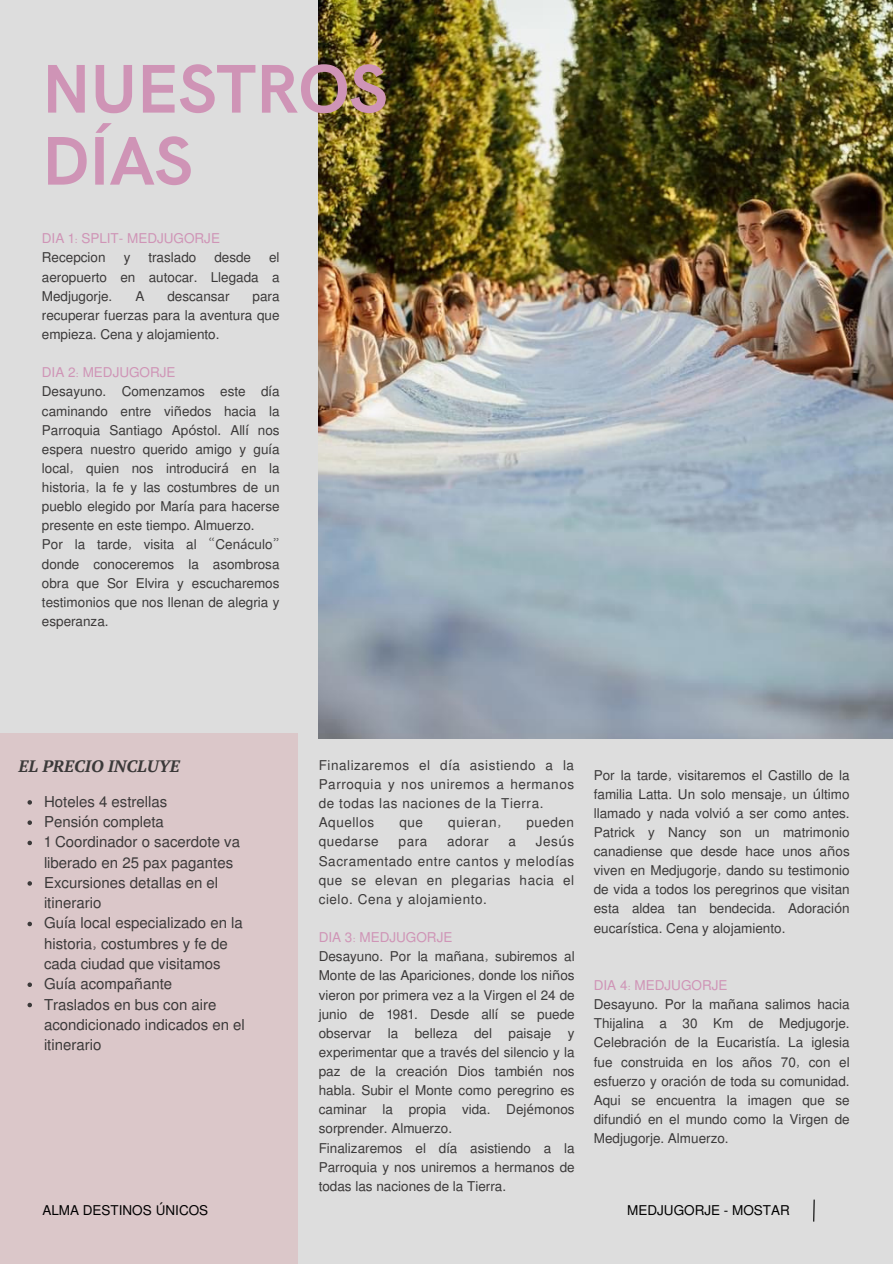
<style>
.page{position:relative;width:893px;height:1264px;background:#fff}
.page>*{position:absolute;margin:0;border:0;box-sizing:border-box;transform-origin:0 0}
.t1{font:700 69px "HK Grotesk";letter-spacing:-.005em;color:#cf94b6}
.t2{font:italic 700 16.5px "PT Serif";color:#3b3939}
.t3{font:15px/20.2px "Mukti";color:#3b3939}
.t4{font:13.5px/19.2px "Mukti";color:#3b3939;text-align:justify}
.t5{font:13.5px "Mukti";color:#cf94b6}
.t6{font:13.5px "Mukti";color:#000}
.t7{font:13.5px "Mukti";letter-spacing:.04em;color:#3b3939}
.s1{font-family:"Noto Sans"}
</style>
<div class="page">
<div style="left:0;top:0;width:892px;height:1263px;background:#ddd"></div>
<div style="left:0;top:733px;width:298px;height:530px;background:#dbc7c9"></div>
<svg style="left:813px;top:1199px;width:2px;height:23px"></svg>
<img style="left:319px;top:0;width:573px;height:739px">
<svg style="left:27px;top:800px;width:5px;height:4px"></svg>
<svg style="left:27px;top:820px;width:5px;height:5px"></svg>
<svg style="left:27px;top:840px;width:5px;height:5px"></svg>
<svg style="left:27px;top:881px;width:5px;height:4px"></svg>
<svg style="left:27px;top:921px;width:5px;height:5px"></svg>
<svg style="left:27px;top:982px;width:5px;height:5px"></svg>
<svg style="left:27px;top:1002px;width:5px;height:5px"></svg>
<p class="t1" style="left:42px;top:50px;width:347px">NUESTROS</p>
<p class="t1" style="left:42px;top:122px;width:152px">DÍAS</p>
<p class="t5" style="left:42px;top:229px;width:180px">DIA 1: SPLIT- MEDJUGORJE</p>
<p class="t4" style="left:42px;top:247px;width:65px">Recepcion</p>
<p class="t4" style="left:124px;top:247px;width:8px">y</p>
<p class="t4" style="left:148px;top:247px;width:49px">traslado</p>
<p class="t4" style="left:214px;top:247px;width:38px">desde</p>
<p class="t4" style="left:42px;top:247px;width:239px;text-indent:227px">el aeropuerto en autocar. Llegada a Medjugorje.</p>
<p class="t4" style="left:135px;top:286px;width:10px">A</p>
<p class="t4" style="left:167px;top:286px;width:64px">descansar</p>
<p class="t4" style="left:42px;top:286px;width:239px;text-indent:211px">para recuperar fuerzas para la aventura que empieza. Cena y alojamiento.</p>
<p class="t5" style="left:42px;top:363px;width:135px">DIA 2: MEDJUGORJE</p>
<p class="t4" style="left:42px;top:381px;width:239px">Desayuno. Comenzamos este d<span class="s1">í</span>a caminando entre vi<span class="s1">ñ</span>edos hacia la Parroquia Santiago Ap<span class="s1">ó</span>stol. All<span class="s1">í</span> nos espera nuestro querido amigo y gu<span class="s1">í</span>a local, quien nos introducir<span class="s1">á</span> en la historia, la fe y las costumbres de un pueblo elegido por Mar<span class="s1">í</span>a para hacerse presente en este tiempo. Almuerzo.</p>
<p class="t4" style="left:42px;top:534px;width:239px">Por la tarde, visita al “Cen<span class="s1">á</span>culo” donde conoceremos la asombrosa obra que Sor Elvira y escucharemos testimonios que nos llenan de alegria y esperanza.</p>
<p class="t2" style="left:18px;top:755px;width:163px">EL PRECIO INCLUYE</p>
<p class="t3" style="left:44px;top:790px;width:125px">Hoteles 4 estrellas</p>
<p class="t3" style="left:44px;top:811px;width:121px">Pensi<span class="s1">ó</span>n completa</p>
<p class="t3" style="left:44px;top:831px;width:197px">1 Coordinador o sacerdote va liberado en 25 pax pagantes</p>
<p class="t3" style="left:44px;top:871px;width:176px">Excursiones detallas en el itinerario</p>
<p class="t3" style="left:44px;top:912px;width:200px">Gu<span class="s1">í</span>a local especializado en la historia, costumbres y fe de cada ciudad que visitamos</p>
<p class="t3" style="left:44px;top:973px;width:130px">Gu<span class="s1">í</span>a acompa<span class="s1">ñ</span>ante</p>
<p class="t3" style="left:44px;top:993px;width:202px">Traslados en bus con aire acondicionado indicados en el itinerario</p>
<p class="t4" style="left:319px;top:755px;width:257px">Finalizaremos el d<span class="s1">í</span>a asistiendo a la Parroquia y nos uniremos a hermanos de todas las naciones de la Tierra.</p>
<p class="t7" style="left:319px;top:813px;width:57px">Aquellos</p>
<p class="t4" style="left:399px;top:812px;width:25px">que</p>
<p class="t7" style="left:448px;top:813px;width:54px">quieran,</p>
<p class="t4" style="left:526px;top:812px;width:49px">pueden</p>
<p class="t7" style="left:319px;top:832px;width:62px">quedarse</p>
<p class="t4" style="left:398px;top:831px;width:30px">para</p>
<p class="t4" style="left:447px;top:831px;width:43px">adorar</p>
<p class="t4" style="left:508px;top:831px;width:9px">a</p>
<p class="t4" style="left:319px;top:831px;width:257px;text-indent:217px">Jes<span class="s1">ú</span>s Sacramentado entre cantos y melod<span class="s1">í</span>as que se elevan en plegarias hacia el cielo. Cena y alojamiento.</p>
<p class="t5" style="left:319px;top:927px;width:135px">DIA 3: MEDJUGORJE</p>
<p class="t4" style="left:319px;top:946px;width:257px">Desayuno. Por la ma<span class="s1">ñ</span>ana, subiremos al Monte de las Apariciones, donde los ni<span class="s1">ñ</span>os vieron por primera vez a la Virgen el 24 de junio de 1981. Desde all<span class="s1">í</span> se puede observar la belleza del paisaje y experimentar que a trav<span class="s1">é</span>s del silencio y la paz de la creaci<span class="s1">ó</span>n Dios tambi<span class="s1">é</span>n nos habla. Subir el Monte como peregrino es caminar la propia vida. Dej<span class="s1">é</span>monos sorprender. Almuerzo.</p>
<p class="t4" style="left:319px;top:1137px;width:257px">Finalizaremos el d<span class="s1">í</span>a asistiendo a la Parroquia y nos uniremos a hermanos de todas las naciones de la Tierra.</p>
<p class="t4" style="left:593px;top:764px;width:257px">Por la tarde, visitaremos el Castillo de la familia Latta. Un solo mensaje, un <span class="s1">ú</span>ltimo llamado y nada volvi<span class="s1">ó</span> a ser como antes.<br>Patrick y Nancy son un matrimonio canadiense que desde hace unos a<span class="s1">ñ</span>os viven en Medjugorje, dando su testimonio de vida a todos los peregrinos que visitan esta aldea tan bendecida. Adoraci<span class="s1">ó</span>n eucar<span class="s1">í</span>stica. Cena y alojamiento.</p>
<p class="t5" style="left:593px;top:975px;width:135px">DIA 4: MEDJUGORJE</p>
<p class="t4" style="left:593px;top:994px;width:257px">Desayuno. Por la ma<span class="s1">ñ</span>ana salimos hacia Thijalina a 30 Km de Medjugorje.<br>Celebraci<span class="s1">ó</span>n de la Eucarist<span class="s1">í</span>a. La iglesia fue construida en los a<span class="s1">ñ</span>os 70, con el esfuerzo y oraci<span class="s1">ó</span>n de toda su comunidad.<br>Aqui se encuentra la imagen que se difundi<span class="s1">ó</span> en el mundo como la Virgen de Medjugorje. Almuerzo.</p>
<p class="t6" style="left:42px;top:1200px;width:167px">ALMA DESTINOS <span class="s1">Ú</span>NICOS</p>
<p class="t6" style="left:627px;top:1200px;width:164px">MEDJUGORJE - MOSTAR</p>
</div>
